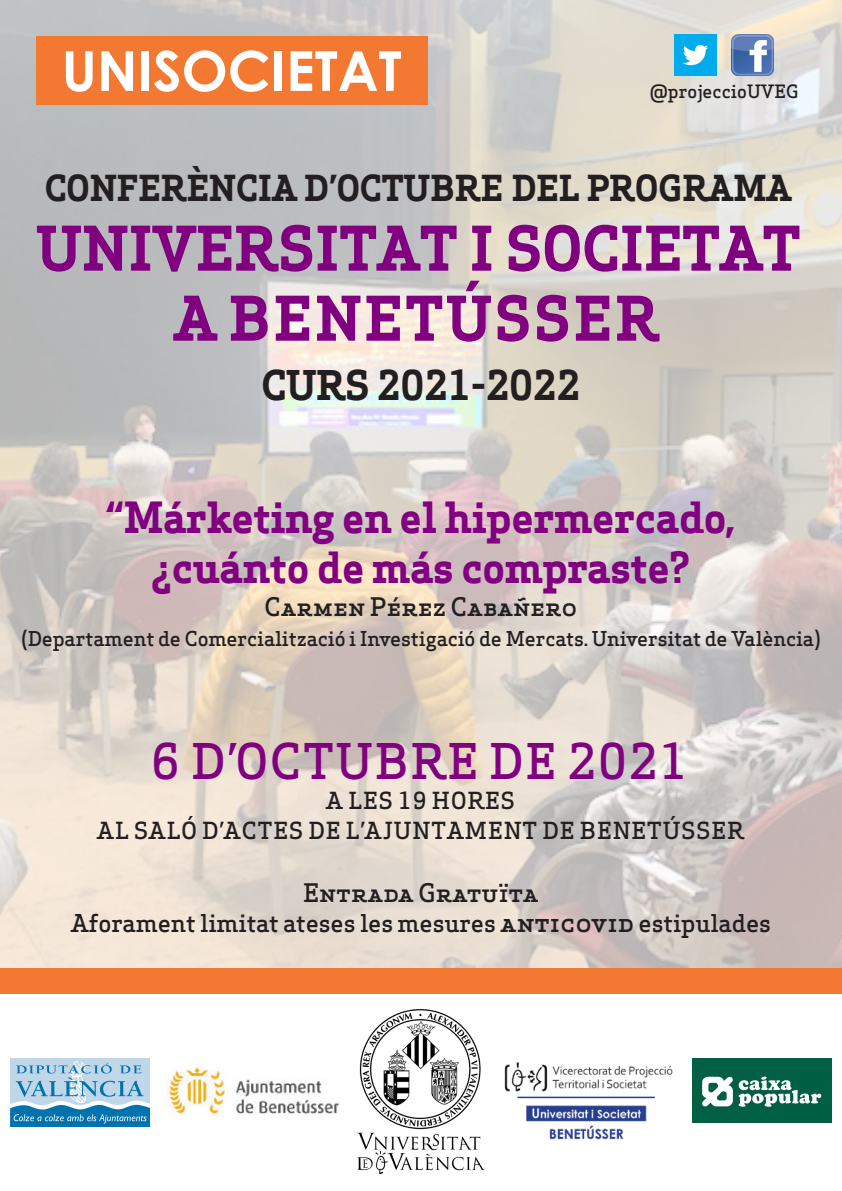
<style>
.page{position:relative;width:842px;height:1191px;background:#fff}
.page>*{position:absolute;margin:0;border:0;box-sizing:border-box;transform-origin:0 0}
.t1{font:700 60px "Apex Serif";color:#800080}
.t2{font:700 60px "Apex Serif";letter-spacing:.05em;color:#800080}
.t3{font:700 55px "Century Gothic";color:#fff}
.t4{font:500 48px "Apex Serif";letter-spacing:.04em;color:#800080}
.t5{font:700 42px "Apex Serif";letter-spacing:-.01em;color:#800080}
.t6{font:700 40px "Apex Serif";letter-spacing:-.01em;color:#231f20}
.t7{font:700 35px "Apex Serif";color:#231f20}
.t8{font:500 25px "Apex Serif";letter-spacing:-.01em;color:#231f20}
.t9{font:500 24px "Apex Serif";letter-spacing:-.01em;color:#231f20}
.t10{font:500 23px "Apex Serif";letter-spacing:.04em;color:#231f20}
.t11{font:500 20px "Apex Serif";letter-spacing:-.01em;color:#231f20}
.t12{font:500 18px "Apex Serif";color:#231f20}
.s1{font-size:26px}
</style>
<div class="page">
<img style="left:0;top:0;width:842px;height:968px">
<div style="left:0;top:968px;width:842px;height:26px;background:#f37932"></div>
<div style="left:36px;top:36px;width:391px;height:69px;background:#f37932"></div>
<img style="left:731px;top:34px;width:42px;height:42px">
<img style="left:675px;top:34px;width:42px;height:42px">
<img style="left:504px;top:1062px;width:169px;height:78px">
<img style="left:358px;top:1009px;width:126px;height:165px">
<img style="left:693px;top:1058px;width:138px;height:64px">
<img style="left:168px;top:1067px;width:171px;height:48px">
<img style="left:11px;top:1058px;width:138px;height:68px">
<p class="t3" style="left:62px;top:29px;width:341px">UNISOCIETAT</p>
<p class="t12" style="left:650px;top:80px;width:150px">@projeccioUVEG</p>
<p class="t7" style="left:45px;top:166px;width:748px">CONFERÈNCIA D’OCTUBRE DEL PROGRAMA</p>
<p class="t1" style="left:36px;top:211px;width:766px">UNIVERSITAT I SOCIETAT</p>
<p class="t2" style="left:174px;top:281px;width:487px">A BENETÚSSER</p>
<p class="t6" style="left:261px;top:360px;width:320px">CURS 2021-2022</p>
<p class="t5" style="left:106px;top:491px;width:630px">“Márketing en el hipermercado,</p>
<p class="t5" style="left:151px;top:541px;width:541px">¿cuánto de más compraste?</p>
<p class="t8" style="left:264px;top:590px;width:314px">Carmen Pérez Cabañero</p>
<p class="t11" style="left:21px;top:625px;width:801px">(Departament de Comercialització i Investigació de Mercats. Universitat de València)</p>
<p class="t4" style="left:151px;top:730px;width:539px">6 D’OCTUBRE DE 2021</p>
<p class="t10" style="left:326px;top:785px;width:190px">A LES 19 HORES</p>
<p class="t10" style="left:97px;top:815px;width:648px">AL SALÓ D’ACTES DE L’AJUNTAMENT DE BENETÚSSER</p>
<p class="t8" style="left:303px;top:876px;width:237px">Entrada Gratuïta</p>
<p class="t9" style="left:71px;top:907px;width:702px">Aforament limitat ateses les mesures <span class="s1">anticovid</span> estipulades</p>
</div>
